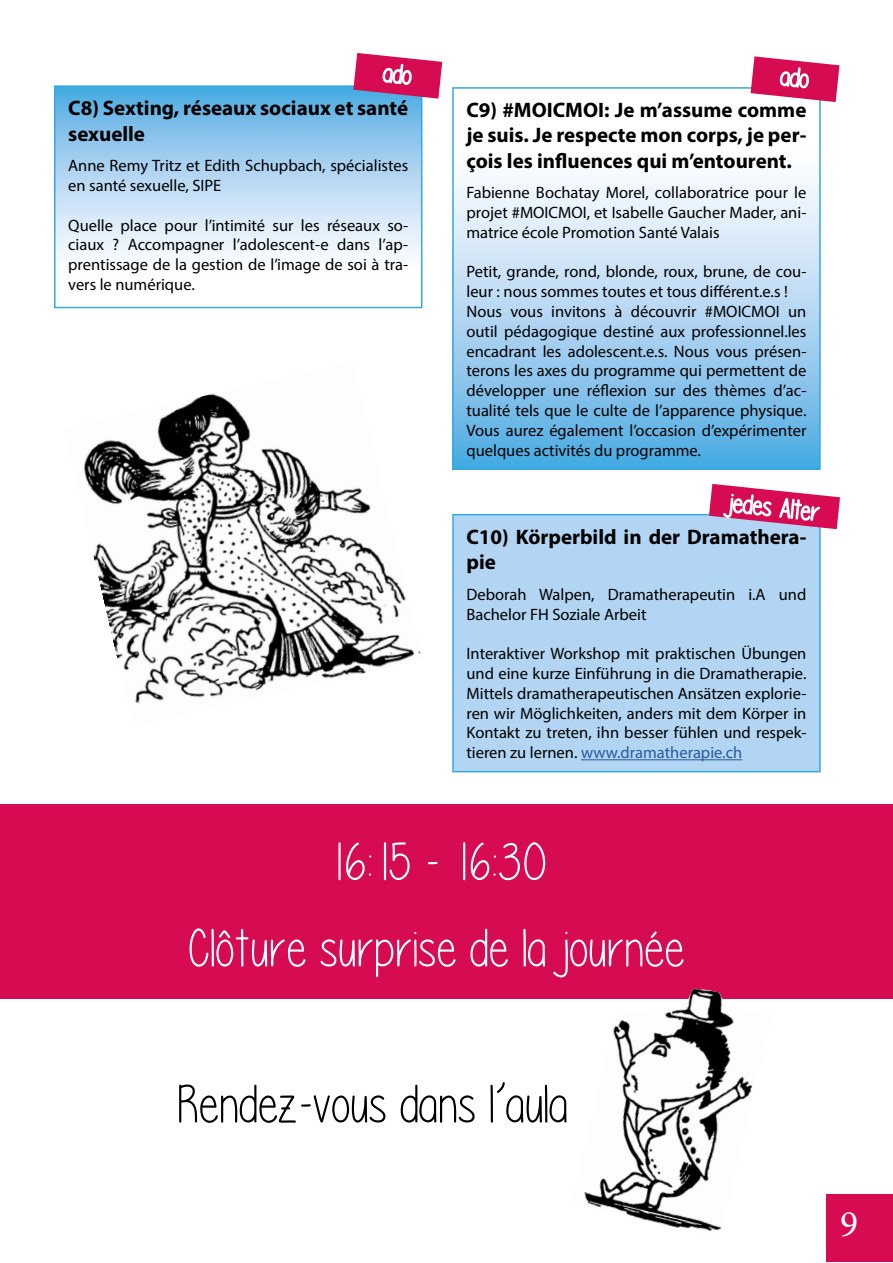
<style>
.page{position:relative;width:893px;height:1263px;background:#fff}
.page>*{position:absolute;margin:0;border:0;box-sizing:border-box;transform-origin:0 0}
.t1{font:54px "Please write me a song";color:#fff}
.t2{font:54px "Please write me a song";color:#000}
.t3{font:37.5px "Minion Pro";color:#fff}
.t4{font:700 21px/25.2px "Myriad Pro";color:#000}
.t5{font:16.5px/19.8px "Myriad Pro";color:#000;text-align:justify}
.s1{color:#275b9b}
</style>
<div class="page">
<img style="left:83px;top:393px;width:338px;height:311px">
<svg style="left:57px;top:88px;width:362px;height:168px;background:#add5f1"></svg>
<div style="left:54px;top:85px;width:368px;height:223px;border:2px solid #36a9e1"></div>
<div style="left:453px;top:515px;width:367px;height:257px;background:#b1d5f2"></div>
<hr style="left:581px;top:759px;width:161px;height:1px;background:#275b9b">
<div style="left:452px;top:514px;width:369px;height:258px;border:2px solid #36a9e1"></div>
<svg style="left:455px;top:90px;width:363px;height:377px"></svg>
<div style="left:452px;top:87px;width:369px;height:383px;border:2px solid #36a9e1"></div>
<div style="left:827px;top:1194px;width:66px;height:68px;background:#d60b52"></div>
<div style="left:0;top:804px;width:893px;height:194px;background:#d60b52"></div>
<img style="left:571px;top:989px;width:202px;height:243px">
<svg style="left:709px;top:441px;width:131px;height:111px"></svg>
<svg style="left:751px;top:56px;width:88px;height:84px"></svg>
<svg style="left:353px;top:53px;width:89px;height:83px"></svg>
<p class="t4" style="left:68px;top:95px;width:341px">C8) Sexting, réseaux sociaux et santé sexuelle</p>
<p class="t5" style="left:68px;top:156px;width:341px">Anne Remy Tritz et Edith Schupbach, spécialistes en santé sexuelle, SIPE</p>
<p class="t5" style="left:68px;top:215px;width:341px">Quelle place pour l’intimité sur les réseaux so&shy;ciaux ? Accompagner l’adolescent-e dans l’ap&shy;prentissage de la gestion de l’image de soi à tra&shy;vers le numérique.</p>
<p class="t4" style="left:466px;top:97px;width:341px;text-align:justify">C9) #MOICMOI: Je m’assume comme je suis. Je respecte mon corps, je per&shy;çois les influences qui m’entourent.</p>
<p class="t5" style="left:466px;top:182px;width:341px">Fabienne Bochatay Morel, collaboratrice pour le projet #MOICMOI, et Isabelle Gaucher Mader, ani&shy;matrice école Promotion Santé Valais</p>
<p class="t5" style="left:466px;top:262px;width:341px">Petit, grande, rond, blonde, roux, brune, de cou&shy;leur : nous sommes toutes et tous différent.e.s !</p>
<p class="t5" style="left:466px;top:301px;width:341px">Nous vous invitons à découvrir #MOICMOI un outil pédagogique destiné aux professionnel.les encadrant les adolescent.e.s. Nous vous présen&shy;terons les axes du programme qui permettent de développer une réflexion sur des thèmes d’ac&shy;tualité tels que le culte de l’apparence physique.<br>Vous aurez également l’occasion d’expérimenter quelques activités du programme.</p>
<p class="t4" style="left:466px;top:524px;width:341px">C10) Körperbild in der Dramathera&shy;pie</p>
<p class="t5" style="left:466px;top:584px;width:341px">Deborah Walpen, Dramatherapeutin i.A und<br>Bachelor FH Soziale Arbeit</p>
<p class="t5" style="left:466px;top:643px;width:341px">Interaktiver Workshop mit praktischen Übungen und eine kurze Einführung in die Dramatherapie.<br>Mittels dramatherapeutischen Ansätzen explorie&shy;ren wir Möglichkeiten, anders mit dem Körper in Kontakt zu treten, ihn besser fühlen und respek&shy;tieren zu lernen. <span class="s1">www.dramatherapie.ch</span></p>
<p class="t1" style="left:328px;top:834px;width:220px">16:15 - 16:30</p>
<p class="t1" style="left:190px;top:920px;width:497px">Clôture surprise de la journée</p>
<p class="t2" style="left:177px;top:1076px;width:394px">Rendez-vous dans l’aula</p>
<p class="t3" style="left:840px;top:1199px;width:19px">9</p>
</div>
